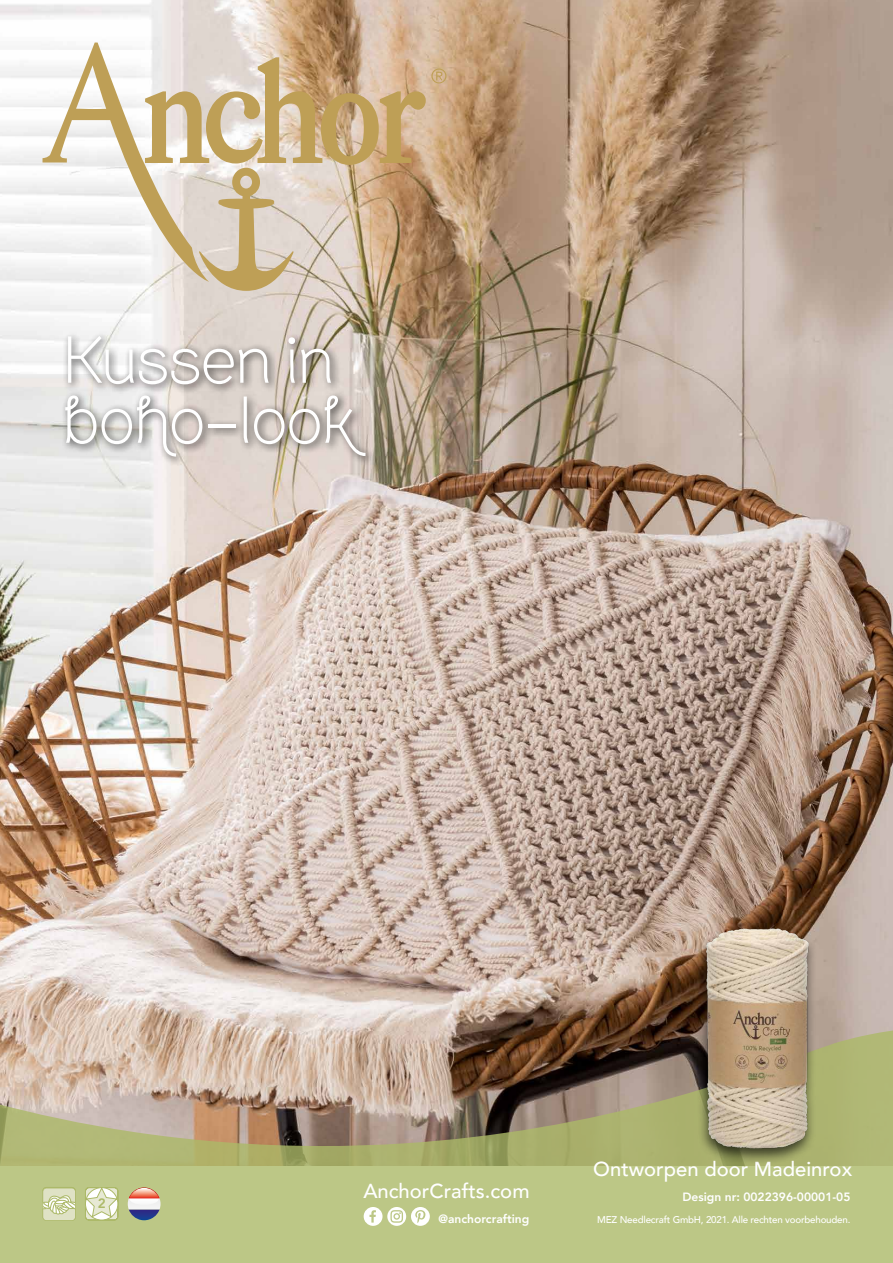
<style>
.page{position:relative;width:893px;height:1263px;background:#fff}
.page>*{position:absolute;margin:0;border:0;box-sizing:border-box;transform-origin:0 0}
.t1{font:300 67.5px/60px "Brownstone Sans";letter-spacing:-.015em;color:#fff}
.t2{font:500 20.25px "Avenir";color:#fff}
.t3{font:800 13.5px "Avenir";color:#acb968}
.t4{font:800 12px "Avenir";color:#fff}
.t5{font:500 9.75px "Avenir";letter-spacing:-.02em;color:#fff}
</style>
<div class="page">
<img style="left:0;top:0;width:893px;height:1029px">
<svg style="left:0;top:1029px;width:893px;height:234px;background:#b2af80"></svg>
<svg style="left:85px;top:1186px;width:34px;height:35px"></svg>
<div style="left:43px;top:1187px;width:33px;height:33px;border:1px solid #acb968;border-radius:4px"></div>
<svg style="left:364px;top:1207px;width:66px;height:19px"></svg>
<svg style="left:128px;top:1187px;width:33px;height:33px"></svg>
<div style="left:61px;top:331px;width:316px;height:136px;background:#000;opacity:.75"></div>
<div style="left:695px;top:925px;width:123px;height:240px;background:#000;opacity:.65"></div>
<img style="left:649px;top:908px;width:224px;height:249px">
<svg style="left:431px;top:69px;width:15px;height:14px"></svg>
<svg style="left:43px;top:43px;width:383px;height:248px"></svg>
<svg style="left:43px;top:1188px;width:33px;height:33px"></svg>
<h1 class="t1" style="left:62px;top:329px;width:293px">Kussen in boho-look</h1>
<h3 class="t3" style="left:98px;top:1191px;width:9px">2</h3>
<h2 class="t2" style="left:593px;top:1151px;width:260px">Ontworpen door Madeinrox</h2>
<h2 class="t2" style="left:363px;top:1173px;width:168px">AnchorCrafts.com</h2>
<p class="t4" style="left:439px;top:1208px;width:92px">@anchorcrafting</p>
<p class="t5" style="left:597px;top:1211px;width:255px">MEZ Needlecraft GmbH, 2021. Alle rechten voorbehouden.</p>
<p class="t4" style="left:682px;top:1186px;width:170px">Design nr: 0022396-00001-05</p>
</div>
